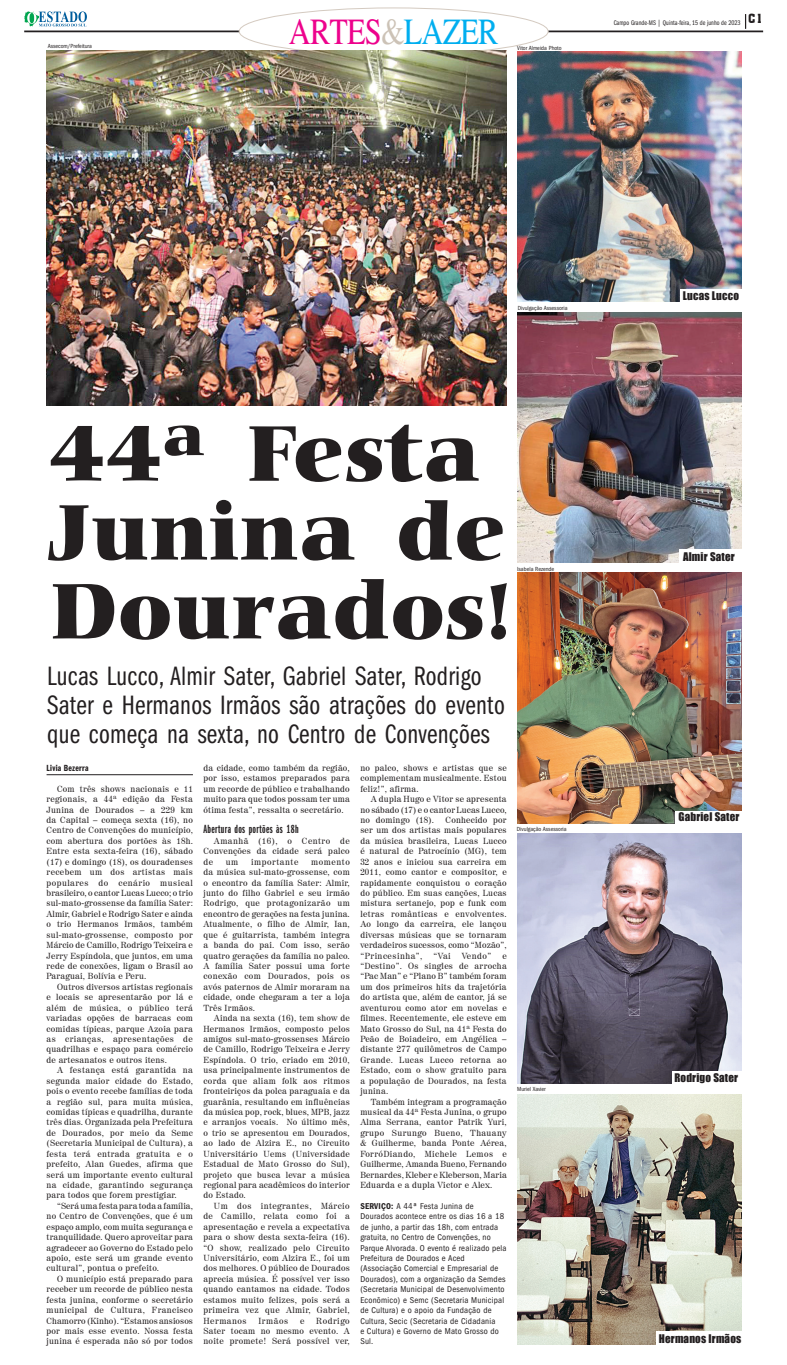
<style>
.page{position:relative;width:787px;height:1365px;background:#fff}
.page>*{position:absolute;margin:0;border:0;box-sizing:border-box;transform-origin:0 0}
.t1{font:900 83.83px/78.8px "Carmina BT";color:#231f20}
.t2{font:36.23px "Times";letter-spacing:-.025em;color:#ed028c;scale:.83 1}
.t3{font:27.56px/28.7px "Franklin Gothic Book Cmpr";letter-spacing:.01em;color:#231f20}
.t4{font:12.25px "Franklin Gothic Demi X Cmpr";letter-spacing:.03em;color:#231f20}
.t5{font:10.94px "Impact";letter-spacing:.015em;color:#231f20}
.t6{font:9.19px "Franklin Gothic Demi Cmpr";letter-spacing:.035em;color:#231f20}
.t7{font:8.75px/10.4px "Century 725 BT";letter-spacing:.025em;color:#231f20;text-align:justify}
.t8{font:condensed 8.75px/10.4px "Franklin Gothic";letter-spacing:.025em;color:#231f20}
.t9{font:8.75px "Century 725 BT";letter-spacing:.06em;color:#231f20}
.t10{font:7px "Franklin Gothic Book Cmpr";letter-spacing:.005em;color:#231f20}
.t11{font:condensed 6.12px "Franklin Gothic";color:#231f20}
.s1{color:#ccc2b6}
.s2{color:#00aeef}
.s3{font-weight:600}
</style>
<div class="page">
<svg style="left:745px;top:14px;width:1px;height:15px"></svg>
<hr style="left:24px;top:31px;width:738px;height:1px;background:#231f20">
<div style="left:239px;top:8px;width:309px;height:47px;background:#fff;border-radius:50%"></div>
<svg style="left:24px;top:11px;width:63px;height:15px"></svg>
<hr style="left:47px;top:774px;width:146px;height:1px;background:#231f20">
<img style="left:517px;top:51px;width:224px;height:250px">
<img style="left:517px;top:312px;width:224px;height:250px">
<img style="left:517px;top:572px;width:224px;height:251px">
<img style="left:517px;top:833px;width:224px;height:250px">
<img style="left:47px;top:51px;width:459px;height:354px">
<div style="left:679px;top:289px;width:63px;height:13px;background:#fff"></div>
<div style="left:679px;top:549px;width:62px;height:13px;background:#fff"></div>
<div style="left:672px;top:1071px;width:70px;height:13px;background:#fff"></div>
<div style="left:674px;top:811px;width:71px;height:13px;background:#fff"></div>
<img style="left:517px;top:1094px;width:224px;height:250px">
<div style="left:656px;top:1331px;width:86px;height:13px;background:#fff"></div>
<p class="t11" style="left:48px;top:43px;width:46px">Assecom/Prefeitura</p>
<h2 class="t2" style="left:289px;top:10px;width:254px">ARTES<span class="s1">&amp;</span><span class="s2">LAZER</span></h2>
<p class="t11" style="left:517px;top:44px;width:46px">Vitor Almeida Photo</p>
<p class="t10" style="left:613px;top:19px;width:151px">Campo Grande-MS | Quinta-feira, 15 de junho de 2023 <sup>C1</sup></p>
<p class="t11" style="left:517px;top:304px;width:51px">Divulgação Assessoria</p>
<h1 class="t1" style="left:48px;top:415px;width:465px">44ª Festa<br>Junina de<br>Dourados!</h1>
<h3 class="t3" style="left:47px;top:662px;width:459px">Lucas Lucco, Almir Sater, Gabriel Sater, Rodrigo<br>Sater e Hermanos Irmãos são atrações do evento que começa na sexta, no Centro de Convenções</h3>
<p class="t6" style="left:47px;top:762px;width:44px">Livia Bezerra</p>
<p class="t7" style="left:47px;top:783px;width:148px;text-indent:11px">Com três shows nacionais e 11 regionais, a 44ª edição da Festa Junina de Dourados – a 229 km da Capital – começa sexta (16), no Centro de Convenções do município, com abertura dos portões às 18h.<br>Entre esta sexta-feira (16), sábado (17) e domingo (18), os douradenses recebem um dos artistas mais populares do cenário musical brasileiro, o cantor Lucas Lucco; o trio sul-mato-grossense da família Sater:<br>Almir, Gabriel e Rodrigo Sater e ainda o trio Hermanos Irmãos, também sul-mato-grossense, composto por Márcio de Camillo, Rodrigo Teixeira e Jerry Espíndola, que juntos, em uma rede de conexões, ligam o Brasil ao Paraguai, Bolívia e Peru.</p>
<p class="t7" style="left:47px;top:981px;width:148px;text-indent:11px">Outros diversos artistas regionais e locais se apresentarão por lá e além de música, o público terá variadas opções de barracas com comidas típicas, parque Azoia para as crianças, apresentações de quadrilhas e espaço para comércio de artesanatos e outros itens.</p>
<p class="t7" style="left:47px;top:1064px;width:148px;text-indent:11px">A festança está garantida na segunda maior cidade do Estado, pois o evento recebe famílias de toda a região sul, para muita música, comidas típicas e quadrilha, durante três dias. Organizada pela Prefeitura de Dourados, por meio da Semc (Secretaria Municipal de Cultura), a festa terá entrada gratuita e o prefeito, Alan Guedes, afirma que será um importante evento cultural na cidade, garantindo segurança para todos que forem prestigiar.</p>
<p class="t7" style="left:47px;top:1200px;width:148px;text-indent:11px">“Será uma festa para toda a família, no Centro de Convenções, que é um espaço amplo, com muita segurança e tranquilidade. Quero aproveitar para agradecer ao Governo do Estado pelo apoio, este será um grande evento cultural”, pontua o prefeito.</p>
<p class="t7" style="left:47px;top:1273px;width:148px;text-indent:11px">O município está preparado para receber um recorde de público nesta festa junina, conforme o secretário municipal de Cultura, Francisco Chamorro (Kinho). “Estamos ansiosos por mais esse evento. Nossa festa junina é esperada não só por todos</p>
<p class="t7" style="left:203px;top:762px;width:148px">da cidade, como também da região, por isso, estamos preparados para um recorde de público e trabalhando muito para que todos possam ter uma ótima festa”, ressalta o secretário.</p>
<h3 class="t4" style="left:203px;top:822px;width:97px">Abertura dos portões às 18h</h3>
<p class="t7" style="left:203px;top:835px;width:148px;text-indent:11px">Amanhã (16), o Centro de Convenções da cidade será palco de</p>
<p class="t7" style="left:203px;top:856px;width:148px;text-indent:108px">momento da música sul-mato-grossense, com o encontro da família Sater: Almir, junto do filho Gabriel e seu irmão Rodrigo, que protagonizarão um encontro de gerações na festa junina.<br>Atualmente, o filho de Almir, Ian, que é guitarrista, também integra a banda do pai. Com isso, serão quatro gerações da família no palco.<br>A família Sater possui uma forte conexão com Dourados, pois os avós paternos de Almir moraram na cidade, onde chegaram a ter a loja Três Irmãos.</p>
<p class="t7" style="left:203px;top:1012px;width:148px;text-indent:11px">Ainda na sexta (16), tem show de Hermanos Irmãos, composto pelos amigos sul-mato-grossenses Márcio de Camillo, Rodrigo Teixeira e Jerry Espíndola. O trio, criado em 2010, usa principalmente instrumentos de corda que aliam folk aos ritmos fronteiriços da polca paraguaia e da guarânia, resultando em influências da música pop, rock, blues, MPB, jazz e arranjos vocais. No último mês, o trio se apresentou em Dourados, ao lado de Alzira E., no Circuito Universitário Uems (Universidade Estadual de Mato Grosso do Sul), projeto que busca levar a música regional para acadêmicos do interior do Estado.</p>
<p class="t7" style="left:203px;top:1200px;width:148px;text-indent:11px">Um dos integrantes, Márcio de Camillo, relata como foi a apresentação e revela a expectativa para o show desta sexta-feira (16). “O show, realizado pelo Circuito Universitário, com Alzira E., foi um dos melhores. O público de Dourados aprecia música. É possível ver isso quando cantamos na cidade. Todos estamos muito felizes, pois será a primeira vez que Almir, Gabriel, Hermanos</p>
<p class="t7" style="left:226px;top:856px;width:14px">um</p>
<p class="t9" style="left:251px;top:856px;width:49px">importante</p>
<p class="t7" style="left:203px;top:1314px;width:148px;text-indent:113px">Rodrigo Sater tocam no mesmo evento. A noite promete! Será possível ver,</p>
<p class="t7" style="left:258px;top:1314px;width:31px">Irmãos</p>
<p class="t7" style="left:300px;top:1314px;width:6px">e</p>
<p class="t7" style="left:360px;top:762px;width:148px">no palco, shows e artistas que se complementam musicalmente. Estou feliz!”, afirma.</p>
<p class="t7" style="left:360px;top:793px;width:148px;text-indent:11px">A dupla Hugo e Vitor se apresenta no sábado (17) e o cantor Lucas Lucco, no domingo (18).</p>
<p class="t7" style="left:360px;top:814px;width:148px;text-indent:85px">Conhecido por ser um dos artistas mais populares da música brasileira, Lucas Lucco é natural de Patrocínio (MG), tem 32 anos e iniciou sua carreira em 2011, como cantor e compositor, e rapidamente conquistou o coração do público. Em suas canções, Lucas mistura sertanejo, pop e funk com letras românticas e envolventes.<br>Ao longo da carreira, ele lançou diversas músicas que se tornaram verdadeiros sucessos, como “Mozão”, “Princesinha”,</p>
<p class="t7" style="left:433px;top:950px;width:19px">“Vai</p>
<p class="t7" style="left:461px;top:950px;width:31px">Vendo”</p>
<p class="t7" style="left:360px;top:950px;width:148px;text-indent:142px">e “Destino”. Os singles de arrocha “Pac Man” e “Plano B” também foram um dos primeiros hits da trajetória do artista que, além de cantor, já se aventurou como ator em novelas e filmes. Recentemente, ele esteve em Mato Grosso do Sul, na 41ª Festa do Peão de Boiadeiro, em Angélica – distante 277 quilômetros de Campo Grande. Lucas Lucco retorna ao Estado, com o show gratuito para a população de Dourados, na festa junina.</p>
<p class="t7" style="left:360px;top:1095px;width:148px;text-indent:11px">Também integram a programação musical da 44ª Festa Junina, o grupo Alma Serrana, cantor Patrik Yuri, grupo Surungo Bueno, Thauany &amp; Guilherme, banda Ponte Aérea, ForróDiando, Michele Lemos e Guilherme, Amanda Bueno, Fernando Bernardes, Kleber e Kleberson, Maria Eduarda e a dupla Victor e Alex.</p>
<p class="t8" style="left:360px;top:1200px;width:148px"><span class="s3">SERVIÇO:</span> A 44ª Festa Junina de Dourados acontece entre os dias 16 a 18 de junho, a partir das 18h, com entrada gratuita, no Centro de Convenções, no Parque Alvorada. O evento é realizado pela Prefeitura de Dourados e Aced (Associação Comercial e Empresarial de Dourados), com a organização da Semdes (Secretaria Municipal de Desenvolvimento Econômico) e Semc (Secretaria Municipal de Cultura) e o apoio da Fundação de Cultura, Secic (Secretaria de Cidadania<br>e Cultura) e Governo de Mato Grosso do Sul.</p>
<p class="t11" style="left:517px;top:565px;width:39px">Isabela Rezende</p>
<p class="t11" style="left:516px;top:825px;width:51px">Divulgação Assessoria</p>
<p class="t11" style="left:517px;top:1085px;width:30px">Muriel Xavier</p>
<p class="t5" style="left:682px;top:287px;width:58px">Lucas Lucco</p>
<p class="t5" style="left:682px;top:548px;width:53px">Almir Sater</p>
<p class="t5" style="left:678px;top:808px;width:62px">Gabriel Sater</p>
<p class="t5" style="left:674px;top:1069px;width:65px">Rodrigo Sater</p>
<p class="t5" style="left:658px;top:1330px;width:84px">Hermanos Irmãos</p>
</div>
